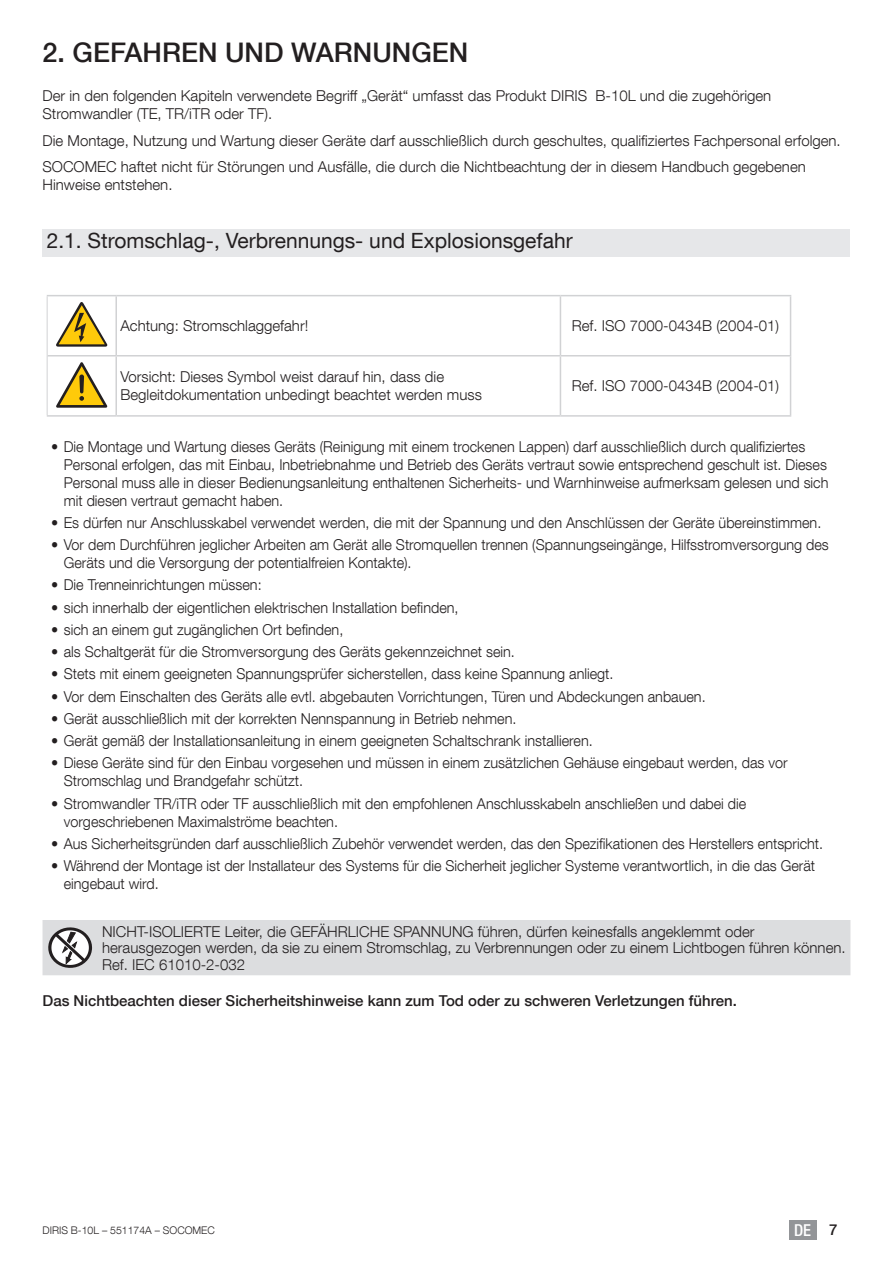
<style>
.page{position:relative;width:893px;height:1263px;background:#fff}
.page>*{position:absolute;margin:0;border:0;box-sizing:border-box;transform-origin:0 0}
.t1{font:500 27px "Helvetica Neue LT Com";color:#231f20}
.t2{font:21px "Helvetica Neue LT Com";color:#231f20}
.t3{font:500 condensed 16.5px "Helvetica Neue LT Com";color:#fff}
.t4{font:300 15px/18px "Helvetica Neue LT Com";color:#231f20;scale:.96 1}
.t5{font:300 15px/18px "Helvetica Neue LT Com";color:#231f20}
.t6{font:500 15px "Helvetica Neue LT Com";color:#231f20}
.t7{font:300 10.5px "Helvetica Neue LT Com";color:#231f20}
.s1{font-stretch:normal;font-size:15px;color:#231f20}
</style>
<div class="page">
<div style="left:789px;top:1220px;width:27px;height:19px;background:#939598"></div>
<div style="left:43px;top:229px;width:807px;height:27px;background:#e6e7e9"></div>
<hr style="left:48px;top:355px;width:68px;height:1px;background:#d1d2d4">
<hr style="left:116px;top:355px;width:444px;height:1px;background:#d1d2d4">
<hr style="left:560px;top:355px;width:231px;height:1px;background:#d1d2d4">
<hr style="left:47px;top:295px;width:69px;height:1px;background:#d1d2d4">
<hr style="left:116px;top:295px;width:444px;height:1px;background:#d1d2d4">
<hr style="left:115px;top:296px;width:2px;height:59px;background:#d1d2d4">
<hr style="left:560px;top:295px;width:231px;height:1px;background:#d1d2d4">
<hr style="left:560px;top:296px;width:1px;height:59px;background:#d1d2d4">
<hr style="left:790px;top:296px;width:1px;height:59px;background:#d1d2d4">
<hr style="left:115px;top:356px;width:2px;height:59px;background:#d1d2d4">
<hr style="left:560px;top:356px;width:1px;height:59px;background:#d1d2d4">
<hr style="left:790px;top:356px;width:1px;height:59px;background:#d1d2d4">
<hr style="left:47px;top:415px;width:69px;height:2px;background:#d1d2d4">
<hr style="left:116px;top:415px;width:444px;height:2px;background:#d1d2d4">
<hr style="left:560px;top:415px;width:231px;height:2px;background:#d1d2d4">
<hr style="left:47px;top:296px;width:1px;height:60px;background:#d1d2d4">
<hr style="left:47px;top:356px;width:1px;height:59px;background:#d1d2d4">
<svg style="left:56px;top:302px;width:51px;height:45px"></svg>
<svg style="left:56px;top:362px;width:51px;height:46px"></svg>
<div style="left:43px;top:920px;width:807px;height:55px;background:#dcdddf"></div>
<h1 class="t1" style="left:43px;top:36px;width:427px">2. GEFAHREN UND WARNUNGEN</h1>
<p class="t5" style="left:43px;top:86px;width:730px">Der in den folgenden Kapiteln verwendete Begriff „Gerät“ umfasst das Produkt DIRIS B-10L und die zugehörigen<br>Stromwandler (TE, TR/iTR oder TF).</p>
<p class="t5" style="left:43px;top:127px;width:800px;line-height:26.5px">Die Montage, Nutzung und Wartung dieser Geräte darf ausschließlich durch geschultes, qualifiziertes Fachpersonal erfolgen.<br>SOCOMEC haftet nicht für Störungen und Ausfälle, die durch die Nichtbeachtung der in diesem Handbuch gegebenen</p>
<p class="t5" style="left:43px;top:175px;width:132px">Hinweise entstehen.</p>
<h2 class="t2" style="left:47px;top:228px;width:527px">2.1. Stromschlag-, Verbrennungs- und Explosionsgefahr</h2>
<p class="t5" style="left:120px;top:316px;width:189px">Achtung: Stromschlaggefahr!</p>
<p class="t5" style="left:572px;top:316px;width:209px">Ref. ISO 7000-0434B (2004-01)</p>
<p class="t5" style="left:120px;top:367px;width:363px">Vorsicht: Dieses Symbol weist darauf hin, dass die<br>Begleitdokumentation unbedingt beachtet werden muss</p>
<p class="t5" style="left:572px;top:376px;width:209px">Ref. ISO 7000-0434B (2004-01)</p>
<p class="t4" style="left:64px;top:437px;width:798px;text-indent:-13px">• Die Montage und Wartung dieses Geräts (Reinigung mit einem trockenen Lappen) darf ausschließlich durch qualifiziertes Personal erfolgen, das mit Einbau, Inbetriebnahme und Betrieb des Geräts vertraut sowie entsprechend geschult ist. Dieses Personal muss alle in dieser Bedienungsanleitung enthaltenen Sicherheits- und Warnhinweise aufmerksam gelesen und sich mit diesen vertraut gemacht haben.</p>
<p class="t4" style="left:51px;top:513px;width:804px">• Es dürfen nur Anschlusskabel verwendet werden, die mit der Spannung und den Anschlüssen der Geräte übereinstimmen.</p>
<p class="t4" style="left:64px;top:535px;width:798px;text-indent:-13px">• Vor dem Durchführen jeglicher Arbeiten am Gerät alle Stromquellen trennen (Spannungseingänge, Hilfsstromversorgung des<br>Geräts und die Versorgung der potentialfreien Kontakte).</p>
<p class="t4" style="left:51px;top:576px;width:221px">• Die Trenneinrichtungen müssen:</p>
<p class="t4" style="left:51px;top:598px;width:426px">• sich innerhalb der eigentlichen elektrischen Installation befinden,</p>
<p class="t4" style="left:51px;top:620px;width:306px">• sich an einem gut zugänglichen Ort befinden,</p>
<p class="t4" style="left:51px;top:642px;width:485px">• als Schaltgerät für die Stromversorgung des Geräts gekennzeichnet sein.</p>
<p class="t4" style="left:51px;top:665px;width:587px">• Stets mit einem geeigneten Spannungsprüfer sicherstellen, dass keine Spannung anliegt.</p>
<p class="t4" style="left:51px;top:687px;width:683px">• Vor dem Einschalten des Geräts alle evtl. abgebauten Vorrichtungen, Türen und Abdeckungen anbauen.</p>
<p class="t4" style="left:51px;top:709px;width:486px">• Gerät ausschließlich mit der korrekten Nennspannung in Betrieb nehmen.</p>
<p class="t4" style="left:51px;top:731px;width:566px">• Gerät gemäß der Installationsanleitung in einem geeigneten Schaltschrank installieren.</p>
<p class="t4" style="left:64px;top:754px;width:756px;text-indent:-13px">• Diese Geräte sind für den Einbau vorgesehen und müssen in einem zusätzlichen Gehäuse eingebaut werden, das vor<br>Stromschlag und Brandgefahr schützt.</p>
<p class="t4" style="left:64px;top:794px;width:712px;text-indent:-13px">• Stromwandler TR/iTR oder TF ausschließlich mit den empfohlenen Anschlusskabeln anschließen und dabei die vorgeschriebenen Maximalströme beachten.</p>
<p class="t4" style="left:51px;top:834px;width:806px">• Aus Sicherheitsgründen darf ausschließlich Zubehör verwendet werden, das den Spezifikationen des Herstellers entspricht.</p>
<p class="t4" style="left:64px;top:856px;width:784px;text-indent:-13px">• Während der Montage ist der Installateur des Systems für die Sicherheit jeglicher Systeme verantwortlich, in die das Gerät eingebaut wird.</p>
<p class="t5" style="left:102px;top:922px;width:745px;line-height:16.5px">NICHT-ISOLIERTE Leiter, die GEFÄHRLICHE SPANNUNG führen, dürfen keinesfalls angeklemmt oder herausgezogen werden, da sie zu einem Stromschlag, zu Verbrennungen oder zu einem Lichtbogen führen können.<br>Ref. IEC 61010-2-032</p>
<p class="t6" style="left:43px;top:992px;width:696px">Das Nichtbeachten dieser Sicherheitshinweise kann zum Tod oder zu schweren Verletzungen führen.</p>
<p class="t7" style="left:43px;top:1223px;width:174px">DIRIS B-10L – 551174A – SOCOMEC</p>
<p class="t3" style="left:794px;top:1220px;width:45px">DE <span class="s1">7</span></p>
</div>
